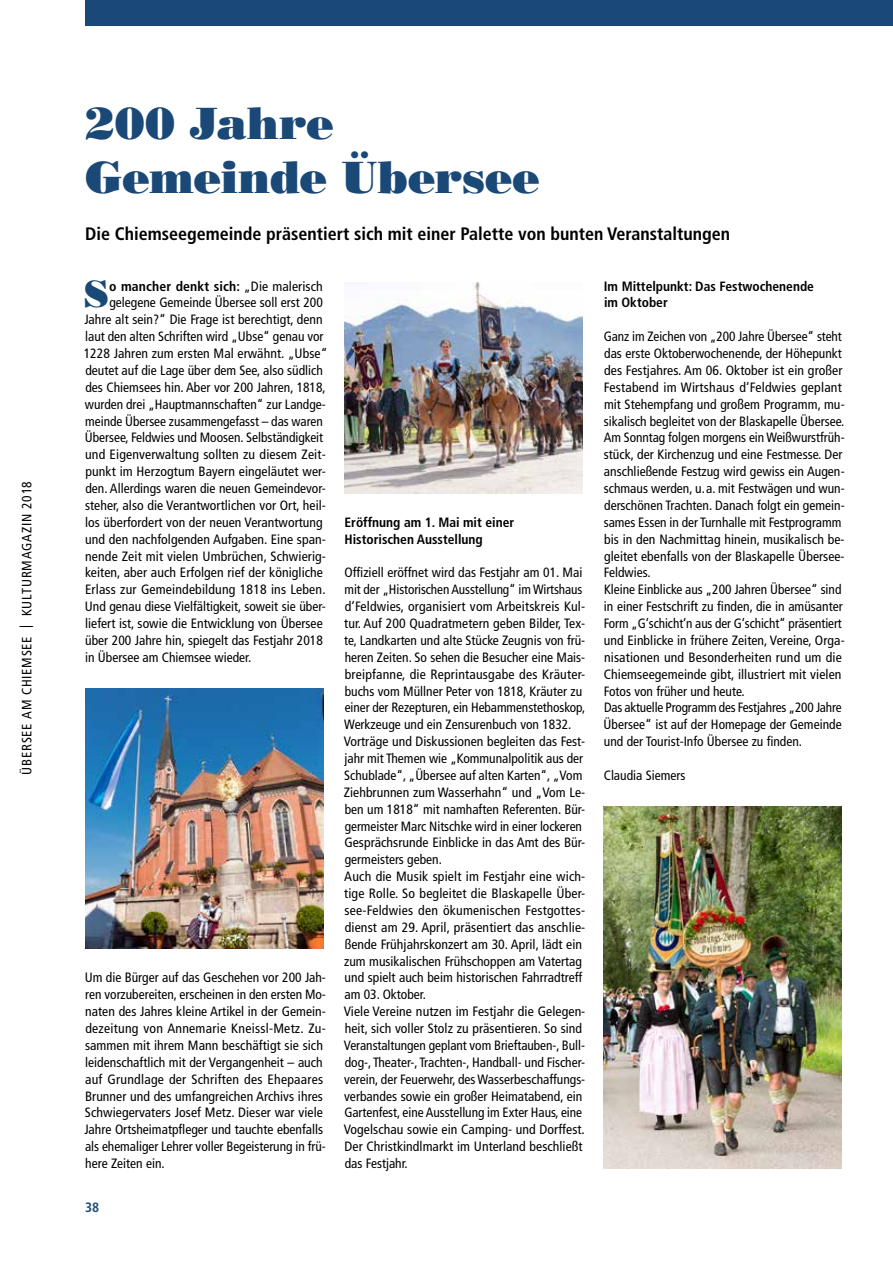
<style>
.page{position:relative;width:893px;height:1263px;background:#fff}
.page>*{position:absolute;margin:0;border:0;box-sizing:border-box;transform-origin:0 0}
.t1{font:45px/54px "Bodoni LT Poster";letter-spacing:-.005em;color:#1a4877}
.t2{font:37.8px "Bodoni LT Poster";color:#1a4877}
.t3{font:700 condensed 18px "Frutiger";color:#000}
.t4{font:condensed 13.5px/16.8px "Frutiger";color:#000}
.t5{font:700 condensed 13.5px/16.8px "Frutiger";color:#000}
.t6{font:condensed 13.5px "Frutiger";letter-spacing:.06em;color:#000}
.t7{font:700 condensed 13.5px "Frutiger";color:#1a4877}
.s1{font-weight:400}
</style>
<div class="page">
<hr style="left:892px;top:560px;width:1px;height:608px;background:#1a4877">
<img style="left:604px;top:807px;width:238px;height:361px">
<img style="left:85px;top:688px;width:238px;height:261px">
<img style="left:344px;top:283px;width:239px;height:210px">
<div style="left:85px;top:0;width:808px;height:26px;background:#1a4877"></div>
<p class="t6" style="left:19px;top:775px;width:295px;rotate:-90deg">ÜBERSEE AM CHIEMSEE | KULTURMAGAZIN 2018</p>
<h1 class="t1" style="left:85px;top:96px;width:456px">200 Jahre<br>Gemeinde Übersee</h1>
<h3 class="t3" style="left:85px;top:223px;width:647px">Die Chiemseegemeinde präsentiert sich mit einer Palette von bunten Veranstaltungen</h3>
<h2 class="t2" style="left:84px;top:271px;width:27px">S</h2>
<p class="t5" style="left:109px;top:277px;width:215px">o mancher denkt sich: <span class="s1">„Die malerisch</span></p>
<p class="t4" style="left:109px;top:294px;width:215px">gelegene Gemeinde Übersee soll erst 200</p>
<p class="t4" style="left:84px;top:311px;width:240px">Jahre alt sein?“ Die Frage ist berechtigt, denn</p>
<p class="t4" style="left:85px;top:328px;width:240px">laut den alten Schriften wird „Ubse“ genau vor</p>
<p class="t4" style="left:84px;top:345px;width:245px">1228 Jahren zum ersten Mal erwähnt. „Ubse“</p>
<p class="t4" style="left:85px;top:362px;width:239px">deutet auf die Lage über dem See, also südlich</p>
<p class="t4" style="left:85px;top:379px;width:242px">des Chiemsees hin. Aber vor 200 Jahren, 1818,</p>
<p class="t4" style="left:85px;top:396px;width:242px">wurden drei „Hauptmannschaften“ zur Landge-</p>
<p class="t4" style="left:85px;top:412px;width:239px">meinde Übersee zusammengefasst – das waren</p>
<p class="t4" style="left:85px;top:429px;width:240px">Übersee, Feldwies und Moosen. Selbständigkeit</p>
<p class="t4" style="left:85px;top:446px;width:242px">und Eigenverwaltung sollten zu diesem Zeit-</p>
<p class="t4" style="left:85px;top:463px;width:242px">punkt im Herzogtum Bayern eingeläutet wer-</p>
<p class="t4" style="left:85px;top:480px;width:242px">den. Allerdings waren die neuen Gemeindevor-</p>
<p class="t4" style="left:85px;top:497px;width:242px">steher, also die Verantwortlichen vor Ort, heil-</p>
<p class="t4" style="left:85px;top:514px;width:239px">los überfordert von der neuen Verantwortung</p>
<p class="t4" style="left:85px;top:531px;width:242px">und den nachfolgenden Aufgaben. Eine span-</p>
<p class="t4" style="left:85px;top:547px;width:242px">nende Zeit mit vielen Umbrüchen, Schwierig-</p>
<p class="t4" style="left:85px;top:564px;width:239px">keiten, aber auch Erfolgen rief der königliche</p>
<p class="t4" style="left:85px;top:581px;width:242px">Erlass zur Gemeindebildung 1818 ins Leben.</p>
<p class="t4" style="left:85px;top:598px;width:243px">Und genau diese Vielfältigkeit, soweit sie über-</p>
<p class="t4" style="left:85px;top:615px;width:239px">liefert ist, sowie die Entwicklung von Übersee</p>
<p class="t4" style="left:85px;top:632px;width:239px">über 200 Jahre hin, spiegelt das Festjahr 2018</p>
<p class="t4" style="left:85px;top:649px;width:168px">in Übersee am Chiemsee wieder.</p>
<p class="t4" style="left:84px;top:969px;width:243px">Um die Bürger auf das Geschehen vor 200 Jah&shy;ren vorzubereiten, erscheinen in den ersten Mo&shy;naten des Jahres kleine Artikel in der Gemein&shy;dezeitung von Annemarie Kneissl-Metz. Zu&shy;sammen mit ihrem Mann beschäftigt sie sich leidenschaftlich mit der Vergangenheit – auch auf Grundlage der Schriften des Ehepaares Brunner und des umfangreichen Archivs ihres Schwiegervaters Josef Metz. Dieser war viele Jahre Ortsheimatpfleger und tauchte ebenfalls als ehemaliger Lehrer voller Begeisterung in frü&shy;here Zeiten ein.</p>
<p class="t7" style="left:85px;top:1199px;width:16px">38</p>
<p class="t5" style="left:345px;top:514px;width:171px">Eröffnung am 1. Mai mit einer<br>Historischen Ausstellung</p>
<p class="t4" style="left:344px;top:564px;width:243px">Offiziell eröffnet wird das Festjahr am 01. Mai mit der „Historischen Ausstellung“ im Wirtshaus d‘Feldwies, organisiert vom Arbeitskreis Kul&shy;tur. Auf 200 Quadratmetern geben Bilder, Tex&shy;te, Landkarten und alte Stücke Zeugnis von frü&shy;heren Zeiten. So sehen die Besucher eine Mais&shy;breipfanne, die Reprintausgabe des Kräuter&shy;buchs vom Müllner Peter von 1818, Kräuter zu einer der Rezepturen, ein Hebammenstethoskop, Werkzeuge und ein Zensurenbuch von 1832.<br>Vorträge und Diskussionen begleiten das Fest&shy;jahr mit Themen wie „Kommunalpolitik aus der Schublade“, „Übersee auf alten Karten“, „Vom Ziehbrunnen zum Wasserhahn“ und „Vom Le&shy;ben um 1818“ mit namhaften Referenten. Bür&shy;germeister Marc Nitschke wird in einer lockeren Gesprächsrunde Einblicke in das Amt des Bür&shy;germeisters geben.<br>Auch die Musik spielt im Festjahr eine wich&shy;tige Rolle. So begleitet die Blaskapelle Über&shy;see-Feldwies den ökumenischen Festgottes&shy;dienst am 29. April, präsentiert das anschlie&shy;ßende Frühjahrskonzert am 30. April, lädt ein zum musikalischen Frühschoppen am Vatertag und spielt auch beim historischen Fahrradtreff am 03. Oktober.<br>Viele Vereine nutzen im Festjahr die Gelegen&shy;heit, sich voller Stolz zu präsentieren. So sind Veranstaltungen geplant vom Brieftauben-, Bull&shy;dog-, Theater-, Trachten-, Handball- und Fischer&shy;verein, der Feuerwehr, des Wasserbeschaffungs&shy;verbandes sowie ein großer Heimatabend, ein Gartenfest, eine Ausstellung im Exter Haus, eine Vogelschau sowie ein Camping- und Dorffest.<br>Der Christkindlmarkt im Unterland beschließt das Festjahr.</p>
<p class="t5" style="left:604px;top:277px;width:212px">Im Mittelpunkt: Das Festwochenende im Oktober</p>
<p class="t4" style="left:604px;top:328px;width:243px">Ganz im Zeichen von „200 Jahre Übersee“ steht das erste Oktoberwochenende, der Höhepunkt des Festjahres. Am 06. Oktober ist ein großer Festabend im Wirtshaus d‘Feldwies geplant mit Stehempfang und großem Programm, mu&shy;sikalisch begleitet von der Blaskapelle Übersee.<br>Am Sonntag folgen morgens ein Weißwurstfrüh&shy;stück, der Kirchenzug und eine Festmesse. Der anschließende Festzug wird gewiss ein Augen&shy;schmaus werden, u.a. mit Festwägen und wun&shy;derschönen Trachten. Danach folgt ein gemein&shy;sames Essen in der Turnhalle mit Festprogramm bis in den Nachmittag hinein, musikalisch be&shy;gleitet ebenfalls von der Blaskapelle Übersee-Feldwies.<br>Kleine Einblicke aus „200 Jahren Übersee“ sind in einer Festschrift zu finden, die in amüsanter Form „G‘schicht‘n aus der G‘schicht“ präsentiert und Einblicke in frühere Zeiten, Vereine, Orga&shy;nisationen und Besonderheiten rund um die Chiemseegemeinde gibt, illustriert mit vielen Fotos von früher und heute.<br>Das aktuelle Programm des Festjahres „200 Jahre Übersee“ ist auf der Homepage der Gemeinde und der Tourist-Info Übersee zu finden.</p>
<p class="t4" style="left:604px;top:767px;width:83px">Claudia Siemers</p>
</div>
